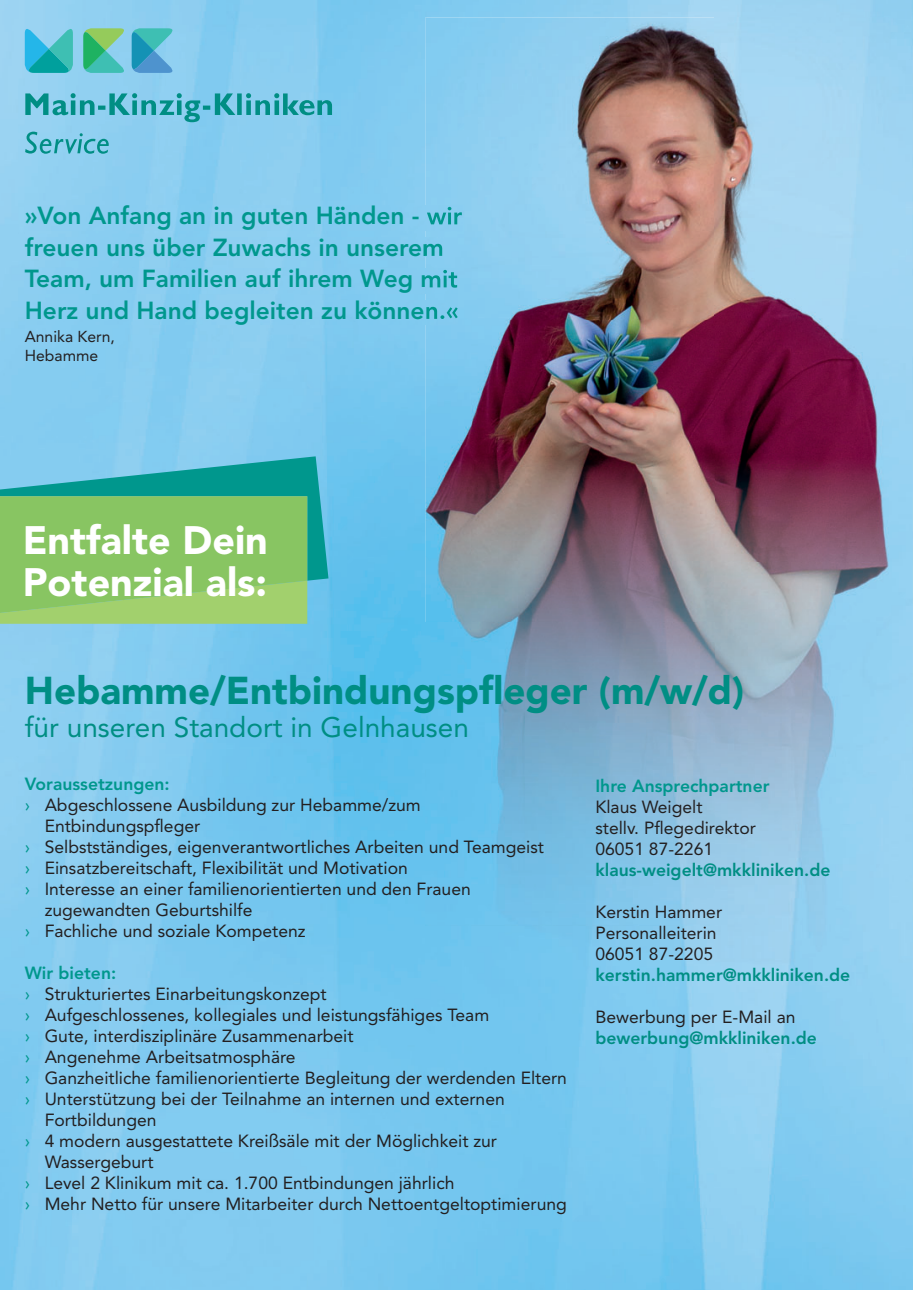
<style>
.page{position:relative;width:913px;height:1290px;background:#fff}
.page>*{position:absolute;margin:0;border:0;box-sizing:border-box;transform-origin:0 0}
.t1{font:900 39.38px/42px "Avenir LT Std";color:#fff}
.t2{font:900 38.5px "Avenir LT Std";color:#008e84}
.t3{font:28px "Avenir LT Std";color:#008e84}
.t4{font:800 24.5px/31.5px "Avenir LT Std";color:#00978d}
.t5{font:17.5px/21px "Avenir LT Std";color:#231f20}
.t6{font:800 17.5px "Avenir LT Std";color:#008e84}
.t7{font:800 17.5px "Avenir LT Std";color:#00978d}
.t8{font:15.75px/18.9px "Avenir LT Std";color:#231f20}
.s1{color:#00978d}
</style>
<div class="page">
<img style="left:0;top:0;width:425px;height:1290px">
<div style="left:26px;top:206px;width:399px;height:24px;background:#89cdf1"></div>
<div style="left:25px;top:237px;width:400px;height:19px;background:#89cdf1"></div>
<div style="left:25px;top:269px;width:400px;height:24px;background:#88cdf0"></div>
<div style="left:27px;top:300px;width:398px;height:25px;background:#87ccf0"></div>
<img style="left:425px;top:17px;width:463px;height:1273px">
<svg style="left:25px;top:93px;width:307px;height:29px;background:#60bace"></svg>
<svg style="left:25px;top:25px;width:48px;height:48px;background:#41bacc"></svg>
<svg style="left:83px;top:28px;width:93px;height:45px;background:#5ab9b6"></svg>
<svg style="left:25px;top:132px;width:84px;height:22px;background:#6abed3"></svg>
<svg style="left:0;top:456px;width:328px;height:168px;background:#39adb9"></svg>
<svg style="left:0;top:496px;width:307px;height:128px;background:#8dc764"></svg>
<h3 class="t4" style="left:25px;top:201px;width:439px">»Von Anfang an in guten Händen - wir freuen uns über Zuwachs in unserem Team, um Familien auf ihrem Weg mit Herz und Hand begleiten zu können.«</h3>
<p class="t8" style="left:25px;top:328px;width:92px">Annika Kern,<br>Hebamme</p>
<h1 class="t1" style="left:23px;top:521px;width:246px">Entfalte Dein<br>Potenzial als:</h1>
<h2 class="t2" style="left:25px;top:672px;width:721px">Hebamme/Entbindungspfleger (m/w/d)</h2>
<h3 class="t3" style="left:25px;top:714px;width:446px">für unseren Standort in Gelnhausen</h3>
<p class="t7" style="left:25px;top:775px;width:146px">Voraussetzungen:</p>
<p class="t5" style="left:25px;top:795px;width:397px"><span class="s1">›</span> Abgeschlossene Ausbildung zur Hebamme/zum</p>
<p class="t5" style="left:45px;top:816px;width:157px">Entbindungspfleger</p>
<p class="t5" style="left:25px;top:837px;width:521px"><span class="s1">›</span> Selbstständiges, eigenverantwortliches Arbeiten und Teamgeist</p>
<p class="t5" style="left:25px;top:858px;width:384px"><span class="s1">›</span> Einsatzbereitschaft, Flexibilität und Motivation</p>
<p class="t5" style="left:25px;top:879px;width:447px"><span class="s1">›</span> Interesse an einer familienorientierten und den Frauen</p>
<p class="t5" style="left:45px;top:900px;width:209px">zugewandten Geburtshilfe</p>
<p class="t5" style="left:25px;top:921px;width:282px"><span class="s1">›</span> Fachliche und soziale Kompetenz</p>
<p class="t7" style="left:25px;top:964px;width:93px">Wir bieten:</p>
<p class="t5" style="left:25px;top:984px;width:303px"><span class="s1">›</span> Strukturiertes Einarbeitungskonzept</p>
<p class="t5" style="left:25px;top:1005px;width:466px"><span class="s1">›</span> Aufgeschlossenes, kollegiales und leistungsfähiges Team</p>
<p class="t5" style="left:25px;top:1026px;width:330px"><span class="s1">›</span> Gute, interdisziplinäre Zusammenarbeit</p>
<p class="t5" style="left:25px;top:1047px;width:272px"><span class="s1">›</span> Angenehme Arbeitsatmosphäre</p>
<p class="t5" style="left:25px;top:1068px;width:544px"><span class="s1">›</span> Ganzheitliche familienorientierte Begleitung der werdenden Eltern</p>
<p class="t5" style="left:25px;top:1089px;width:481px"><span class="s1">›</span> Unterstützung bei der Teilnahme an internen und externen</p>
<p class="t5" style="left:45px;top:1110px;width:113px">Fortbildungen</p>
<p class="t5" style="left:25px;top:1131px;width:474px"><span class="s1">›</span> 4 modern ausgestattete Kreißsäle mit der Möglichkeit zur</p>
<p class="t5" style="left:45px;top:1152px;width:110px">Wassergeburt</p>
<p class="t5" style="left:25px;top:1173px;width:431px"><span class="s1">›</span> Level 2 Klinikum mit ca. 1.700 Entbindungen jährlich</p>
<p class="t5" style="left:25px;top:1194px;width:543px"><span class="s1">›</span> Mehr Netto für unsere Mitarbeiter durch Nettoentgeltoptimierung</p>
<p class="t7" style="left:595px;top:777px;width:176px">Ihre Ansprechpartner</p>
<p class="t5" style="left:595px;top:797px;width:162px">Klaus Weigelt<br>stellv. Pflegedirektor<br>06051 87-2261</p>
<p class="t6" style="left:595px;top:861px;width:237px">klaus-weigelt@mkkliniken.de</p>
<p class="t5" style="left:595px;top:902px;width:128px">Kerstin Hammer<br>Personalleiterin<br>06051 87-2205</p>
<p class="t6" style="left:595px;top:966px;width:256px">kerstin.hammer@mkkliniken.de</p>
<p class="t5" style="left:595px;top:1007px;width:202px">Bewerbung per E-Mail an</p>
<p class="t6" style="left:595px;top:1029px;width:223px">bewerbung@mkkliniken.de</p>
</div>
